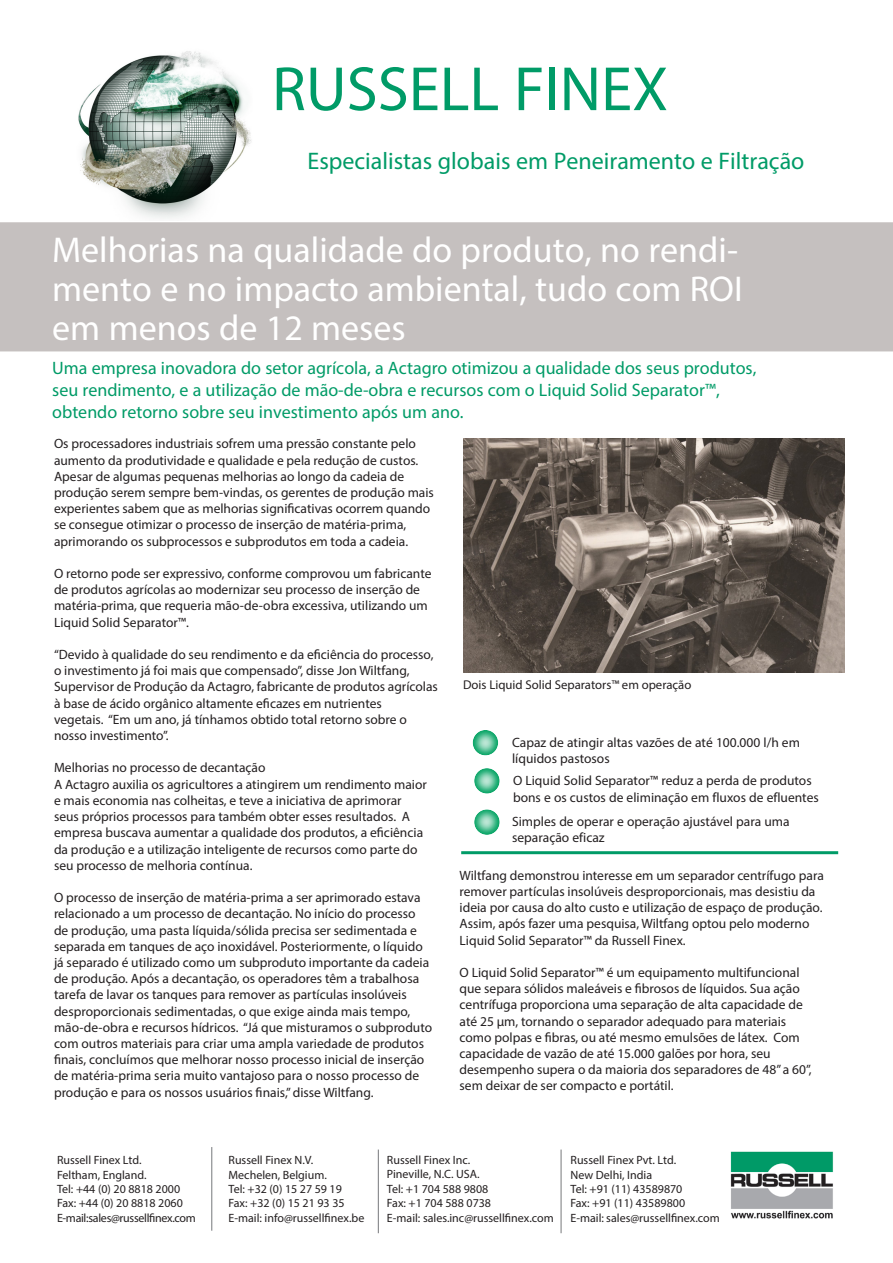
<style>
.page{position:relative;width:893px;height:1263px;background:#fff}
.page>*{position:absolute;margin:0;border:0;box-sizing:border-box;transform-origin:0 0}
.t1{font:63px "Myriad Pro";color:#009b67}
.t2{font:36px/39px "Myriad Pro";color:#fff}
.t3{font:24px "Myriad Pro";color:#009b67}
.t4{font:18px/21.6px "Myriad Pro";color:#009b67}
.t5{font:13.5px/16.2px "Myriad Pro";color:#231f20}
.t6{font:12.75px "Myriad Pro";color:#231f20}
.t7{font:12px "Myriad Pro";color:#231f20}
.t8{font:12px "Myriad Pro";letter-spacing:-.025em;color:#231f20}
</style>
<div class="page">
<div style="left:0;top:222px;width:893px;height:130px;background:#c5c0bf"></div>
<img style="left:78px;top:51px;width:173px;height:168px">
<img style="left:730px;top:1151px;width:103px;height:68px">
<hr style="left:561px;top:1149px;width:1px;height:84px;background:#76787b">
<hr style="left:378px;top:1149px;width:1px;height:84px;background:#76787b">
<hr style="left:211px;top:1147px;width:1px;height:84px;background:#76787b">
<div style="left:472px;top:807px;width:28px;height:28px;background:#fff;opacity:.75"></div>
<div style="left:472px;top:766px;width:28px;height:28px;background:#fff;opacity:.75"></div>
<div style="left:471px;top:728px;width:28px;height:28px;background:#fff;opacity:.75"></div>
<hr style="left:461px;top:851px;width:377px;height:3px;background:#009b67">
<img style="left:463px;top:438px;width:382px;height:235px">
<p class="t1" style="left:272px;top:50px;width:398px">RUSSELL FINEX</p>
<p class="t3" style="left:308px;top:146px;width:498px">Especialistas globais em Peneiramento e Filtração</p>
<p class="t2" style="left:52px;top:230px;width:692px">Melhorias na qualidade do produto, no rendi&shy;mento e no impacto ambiental, tudo com ROI em menos de 12 meses</p>
<p class="t4" style="left:52px;top:357px;width:706px">Uma empresa inovadora do setor agrícola, a Actagro otimizou a qualidade dos seus produtos, seu rendimento, e a utilização de mão-de-obra e recursos com o Liquid Solid Separator™, obtendo retorno sobre seu investimento após um ano.</p>
<p class="t5" style="left:54px;top:436px;width:381px">Os processadores industriais sofrem uma pressão constante pelo aumento da produtividade e qualidade e pela redução de custos.<br>Apesar de algumas pequenas melhorias ao longo da cadeia de produção serem sempre bem-vindas, os gerentes de produção mais experientes sabem que as melhorias significativas ocorrem quando se consegue otimizar o processo de inserção de matéria-prima, aprimorando os subprocessos e subprodutos em toda a cadeia.</p>
<p class="t5" style="left:54px;top:565px;width:379px">O retorno pode ser expressivo, conforme comprovou um fabricante de produtos agrícolas ao modernizar seu processo de inserção de matéria-prima, que requeria mão-de-obra excessiva, utilizando um Liquid Solid Separator™.</p>
<p class="t5" style="left:54px;top:646px;width:385px">“Devido à qualidade do seu rendimento e da eficiência do processo, o investimento já foi mais que compensado”, disse Jon Wiltfang, Supervisor de Produção da Actagro, fabricante de produtos agrícolas à base de ácido orgânico altamente eficazes em nutrientes<br>vegetais. “Em um ano, já tínhamos obtido total retorno sobre o nosso investimento”.</p>
<p class="t5" style="left:54px;top:760px;width:213px">Melhorias no processo de decantação</p>
<p class="t5" style="left:54px;top:776px;width:374px">A Actagro auxilia os agricultores a atingirem um rendimento maior e mais economia nas colheitas, e teve a iniciativa de aprimorar seus próprios processos para também obter esses resultados. A empresa buscava aumentar a qualidade dos produtos, a eficiência da produção e a utilização inteligente de recursos como parte do seu processo de melhoria contínua.</p>
<p class="t5" style="left:54px;top:889px;width:380px">O processo de inserção de matéria-prima a ser aprimorado estava relacionado a um processo de decantação. No início do processo de produção, uma pasta líquida/sólida precisa ser sedimentada e separada em tanques de aço inoxidável. Posteriormente, o líquido já separado é utilizado como um subproduto importante da cadeia de produção. Após a decantação, os operadores têm a trabalhosa tarefa de lavar os tanques para remover as partículas insolúveis desproporcionais sedimentadas, o que exige ainda mais tempo, mão-de-obra e recursos hídricos. “Já que misturamos o subproduto com outros materiais para criar uma ampla variedade de produtos finais, concluímos que melhorar nosso processo inicial de inserção de matéria-prima seria muito vantajoso para o nosso processo de produção e para os nossos usuários finais,” disse Wiltfang.</p>
<p class="t6" style="left:463px;top:677px;width:230px">Dois Liquid Solid Separators™ em operação</p>
<p class="t5" style="left:512px;top:734px;width:289px">Capaz de atingir altas vazões de até 100.000 l/h em líquidos pastosos</p>
<p class="t5" style="left:513px;top:772px;width:307px">O Liquid Solid Separator™ reduz a perda de produtos bons e os custos de eliminação em fluxos de efluentes</p>
<p class="t5" style="left:512px;top:813px;width:279px">Simples de operar e operação ajustável para uma separação eficaz</p>
<p class="t5" style="left:460px;top:867px;width:366px">Wiltfang demonstrou interesse em um separador centrífugo para remover partículas insolúveis desproporcionais, mas desistiu da ideia por causa do alto custo e utilização de espaço de produção.<br>Assim, após fazer uma pesquisa, Wiltfang optou pelo moderno Liquid Solid Separator™ da Russell Finex.</p>
<p class="t5" style="left:460px;top:964px;width:353px">O Liquid Solid Separator™ é um equipamento multifuncional que separa sólidos maleáveis e fibrosos de líquidos. Sua ação centrífuga proporciona uma separação de alta capacidade de até 25 µm, tornando o separador adequado para materiais como polpas e fibras, ou até mesmo emulsões de látex. Com capacidade de vazão de até 15.000 galões por hora, seu desempenho supera o da maioria dos separadores de 48’’ a 60’’, sem deixar de ser compacto e portátil.</p>
<p class="t7" style="left:57px;top:1153px;width:86px">Russell Finex Ltd.</p>
<p class="t7" style="left:57px;top:1167px;width:91px">Feltham, England.</p>
<p class="t7" style="left:57px;top:1181px;width:125px">Tel: +44 (0) 20 8818 2000</p>
<p class="t7" style="left:57px;top:1196px;width:127px">Fax: +44 (0) 20 8818 2060</p>
<p class="t8" style="left:57px;top:1210px;width:140px">E-mail: sales@russellfinex.com</p>
<p class="t7" style="left:229px;top:1153px;width:86px">Russell Finex N.V.</p>
<p class="t7" style="left:229px;top:1167px;width:100px">Mechelen, Belgium.</p>
<p class="t7" style="left:229px;top:1181px;width:115px">Tel: +32 (0) 15 27 59 19</p>
<p class="t7" style="left:229px;top:1196px;width:118px">Fax: +32 (0) 15 21 93 35</p>
<p class="t7" style="left:229px;top:1210px;width:137px">E-mail: info@russellfinex.be</p>
<p class="t7" style="left:387px;top:1152px;width:85px">Russell Finex Inc.</p>
<p class="t7" style="left:387px;top:1167px;width:94px">Pineville, N.C. USA.</p>
<p class="t7" style="left:387px;top:1181px;width:103px">Tel: +1 704 588 9808</p>
<p class="t7" style="left:387px;top:1196px;width:106px">Fax: +1 704 588 0738</p>
<p class="t7" style="left:387px;top:1210px;width:168px">E-mail: sales.inc@russellfinex.com</p>
<p class="t7" style="left:571px;top:1153px;width:107px">Russell Finex Pvt. Ltd.</p>
<p class="t7" style="left:571px;top:1167px;width:83px">New Delhi, India</p>
<p class="t7" style="left:571px;top:1181px;width:113px">Tel: +91 (11) 43589870</p>
<p class="t7" style="left:571px;top:1196px;width:116px">Fax: +91 (11) 43589800</p>
<p class="t7" style="left:571px;top:1210px;width:151px">E-mail: sales@russellfinex.com</p>
</div>
